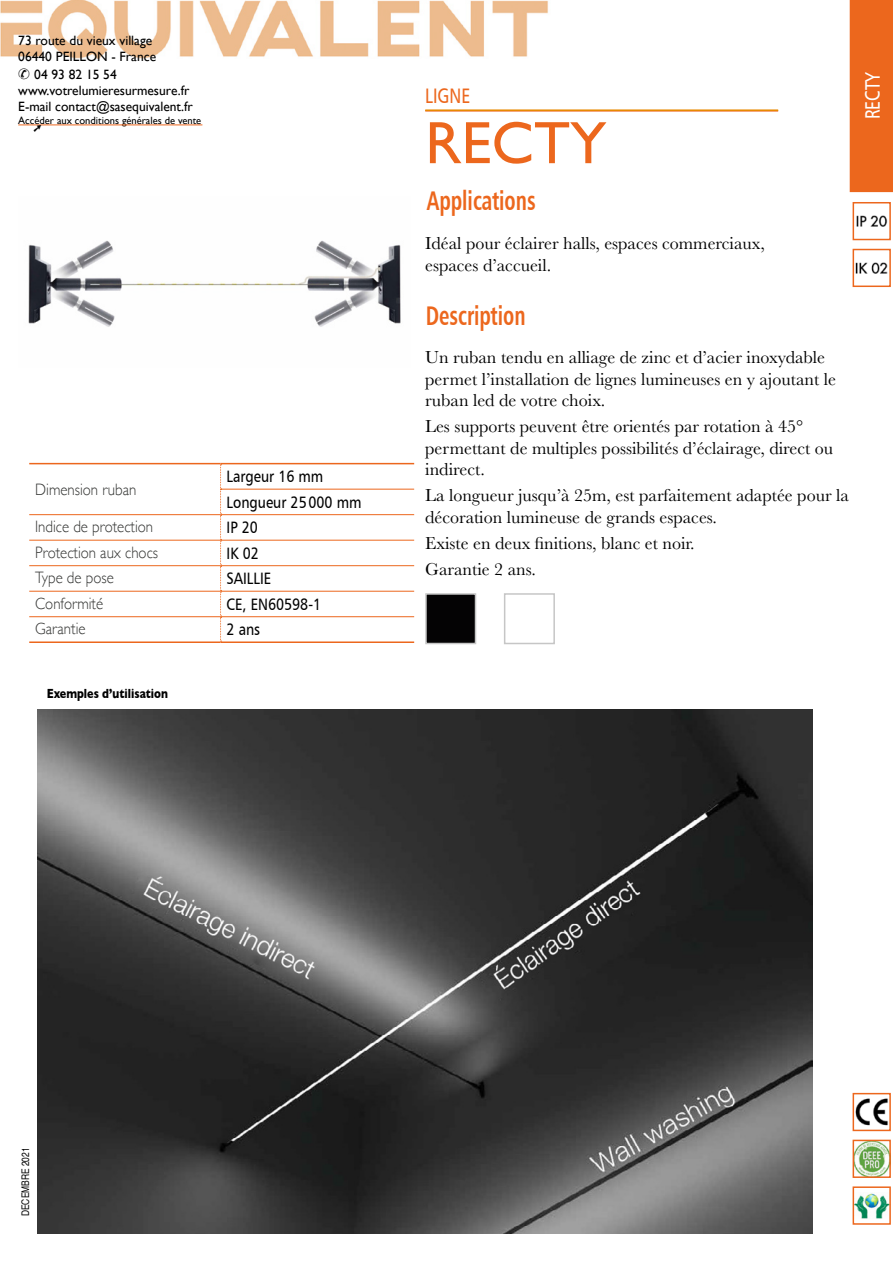
<style>
.page{position:relative;width:893px;height:1263px;background:#fff}
.page>*{position:absolute;margin:0;border:0;box-sizing:border-box;transform-origin:0 0}
.t1{font:60px "Gill Sans";color:#ec671d}
.t2{font:27px "Humanist 777 BT Bold Condensed B";color:#ec671d;scale:.8 1}
.t3{font:21px "Humanist 777 BT Roman B";color:#ec671d;scale:.8 1}
.t4{font:21px "Humanist 777 BT Roman B";color:#fff;scale:.8 1}
.t5{font:18px/21.6px "Baskerville";color:#000}
.t6{font:300 16.5px "Gill Sans";color:#343533;scale:.9 1}
.t7{font:16.5px/25.5px "Humanist 777 BT Roman B";color:#000;scale:.85 1}
.t8{font:13.5px/16.2px "Gill Sans";color:#000}
.t9{font:700 13.5px "Gill Sans";color:#000;scale:.8 1}
.t10{font:10.5px "Gill Sans";color:#000}
.t11{font:10.5px "Helvetica";color:#000;scale:.8 1}
</style>
<div class="page">
<img style="left:37px;top:709px;width:775px;height:524px">
<img style="left:0;top:0;width:548px;height:59px">
<hr style="left:425px;top:110px;width:353px;height:2px;background:#ec671d">
<hr style="left:425px;top:109px;width:353px;height:2px;background:#e88a00">
<hr style="left:29px;top:463px;width:192px;height:1px;background:#ec671d">
<hr style="left:221px;top:463px;width:193px;height:1px;background:#ec671d">
<hr style="left:29px;top:641px;width:192px;height:2px;background:#ec671d">
<hr style="left:221px;top:641px;width:193px;height:2px;background:#ec671d">
<svg style="left:220px;top:464px;width:2px;height:178px"></svg>
<hr style="left:221px;top:489px;width:193px;height:1px;background:#ec671d">
<hr style="left:29px;top:514px;width:192px;height:1px;background:#ec671d">
<hr style="left:221px;top:514px;width:193px;height:1px;background:#ec671d">
<hr style="left:29px;top:540px;width:192px;height:1px;background:#ec671d">
<hr style="left:221px;top:540px;width:193px;height:1px;background:#ec671d">
<hr style="left:29px;top:565px;width:192px;height:1px;background:#ec671d">
<hr style="left:221px;top:565px;width:193px;height:1px;background:#ec671d">
<hr style="left:29px;top:591px;width:192px;height:1px;background:#ec671d">
<hr style="left:221px;top:591px;width:193px;height:1px;background:#ec671d">
<hr style="left:29px;top:616px;width:192px;height:1px;background:#ec671d">
<hr style="left:221px;top:616px;width:193px;height:1px;background:#ec671d">
<img style="left:856px;top:215px;width:32px;height:12px">
<div style="left:853px;top:202px;width:38px;height:38px;border:2px solid #ec671d"></div>
<img style="left:856px;top:262px;width:32px;height:12px">
<div style="left:853px;top:249px;width:38px;height:38px;border:2px solid #ec671d"></div>
<img style="left:856px;top:1098px;width:32px;height:28px">
<div style="left:853px;top:1093px;width:38px;height:38px;border:2px solid #ec671d"></div>
<img style="left:856px;top:1143px;width:32px;height:32px">
<div style="left:853px;top:1140px;width:38px;height:38px;border:2px solid #ec671d"></div>
<img style="left:856px;top:1193px;width:32px;height:25px">
<div style="left:853px;top:1186px;width:38px;height:39px;border:2px solid #ec671d"></div>
<div style="left:850px;top:0;width:43px;height:191px;background:#ec671d"></div>
<div style="left:425px;top:593px;width:51px;height:51px;background:#040304;border:2px solid #c6c6c6"></div>
<div style="left:504px;top:593px;width:51px;height:51px;border:2px solid #c6c6c6"></div>
<img style="left:28px;top:240px;width:373px;height:87px">
<hr style="left:18px;top:125px;width:184px;height:1px;background:#ec671d">
<p class="t8" style="left:18px;top:32px;width:139px">73 route du vieux village<br>06440 PEILLON - France</p>
<p class="t8" style="left:18px;top:66px;width:176px">✆ 04 93 82 15 54 www.votrelumieresurmesure.fr<br>E-mail contact@sasequivalent.fr</p>
<p class="t10" style="left:18px;top:114px;width:184px">Accéder aux conditions générales de vente</p>
<p class="t6" style="left:35px;top:476px;width:114px">Dimension ruban</p>
<p class="t7" style="left:227px;top:463px;width:160px">Largeur 16 mm<br>Longueur 25000 mm</p>
<p class="t6" style="left:35px;top:514px;width:133px">Indice de protection</p>
<p class="t7" style="left:227px;top:514px;width:38px">IP 20</p>
<p class="t6" style="left:35px;top:539px;width:138px">Protection aux chocs</p>
<p class="t7" style="left:227px;top:540px;width:39px">IK 02</p>
<p class="t6" style="left:35px;top:565px;width:89px">Type de pose</p>
<p class="t7" style="left:227px;top:565px;width:54px">SAILLIE</p>
<p class="t6" style="left:35px;top:590px;width:77px">Conformité</p>
<p class="t7" style="left:227px;top:591px;width:113px">CE, EN60598-1</p>
<p class="t6" style="left:35px;top:616px;width:57px">Garantie</p>
<p class="t7" style="left:227px;top:616px;width:41px">2 ans</p>
<p class="t9" style="left:47px;top:683px;width:153px">Exemples d’utilisation</p>
<p class="t3" style="left:425px;top:83px;width:58px">LIGNE</p>
<h1 class="t1" style="left:425px;top:108px;width:183px">RECTY</h1>
<h2 class="t2" style="left:427px;top:183px;width:138px">Applications</h2>
<p class="t5" style="left:425px;top:233px;width:341px">Idéal pour éclairer halls, espaces commerciaux, espaces d’accueil.</p>
<h2 class="t2" style="left:426px;top:298px;width:126px">Description</h2>
<p class="t5" style="left:425px;top:347px;width:412px">Un ruban tendu en alliage de zinc et d’acier inoxydable permet l’installation de lignes lumineuses en y ajoutant le ruban led de votre choix.</p>
<p class="t5" style="left:425px;top:416px;width:410px">Les supports peuvent être orientés par rotation à 45° permettant de multiples possibilités d’éclairage, direct ou indirect.</p>
<p class="t5" style="left:425px;top:485px;width:425px">La longueur jusqu’à 25m, est parfaitement adaptée pour la décoration lumineuse de grands espaces.</p>
<p class="t5" style="left:425px;top:530px;width:271px;line-height:25.8px">Existe en deux finitions, blanc et noir.<br>Garantie 2 ans.</p>
<p class="t4" style="left:859px;top:119px;width:61px;rotate:-90deg">RECTY</p>
<p class="t11" style="left:17px;top:1216px;width:87px;rotate:-90deg">DECEMBRE 2021</p>
</div>
